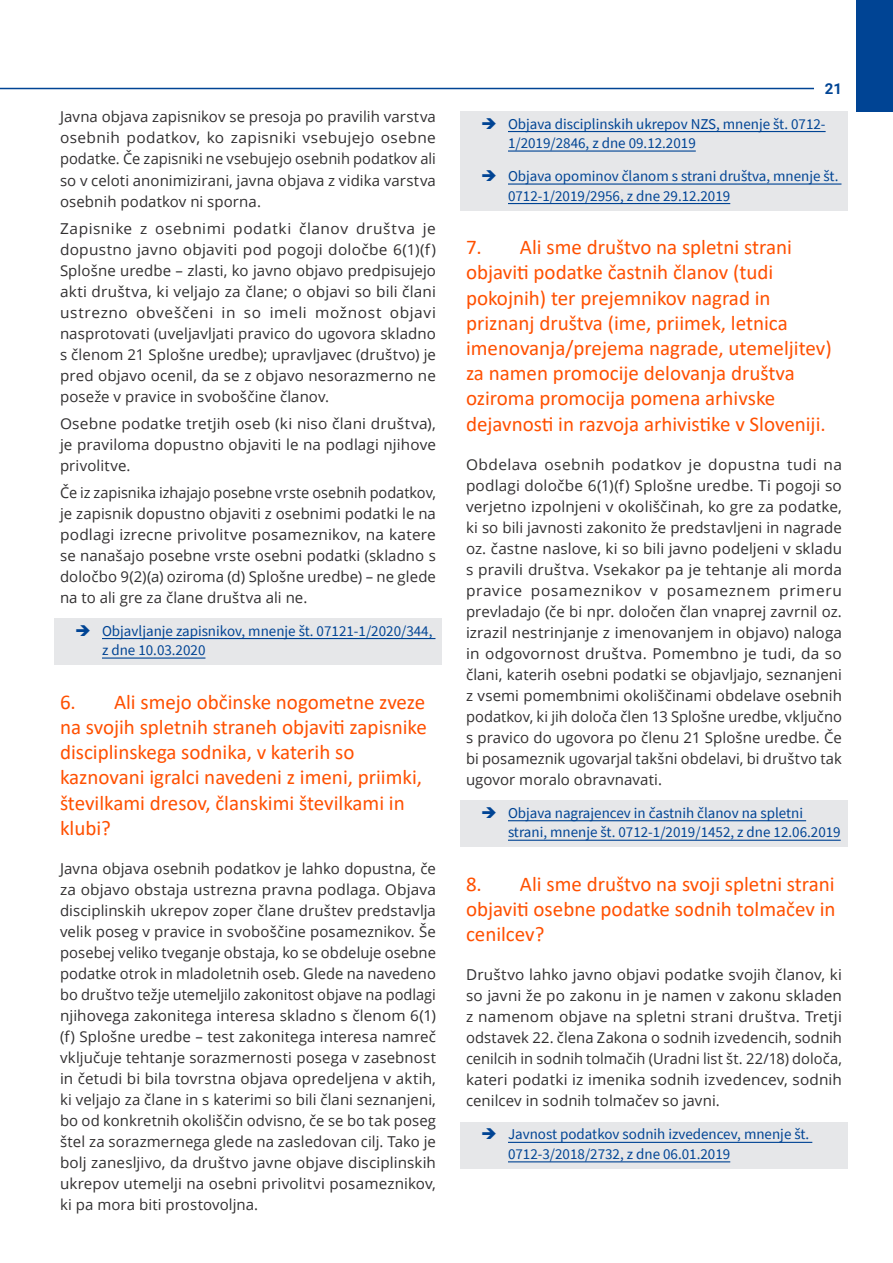
<style>
.page{position:relative;width:893px;height:1263px;background:#fff}
.page>*{position:absolute;margin:0;border:0;box-sizing:border-box;transform-origin:0 0}
.Naslov3{font:21px/25.2px "Calibri";color:#ff5000}
.tekst{font:15px/21px "Open Sans";letter-spacing:.005em;color:#312f30;text-align:justify}
.t1{font:15px/19.5px "Source Sans Pro";color:#004494}
.t2{font:700 15px "Roboto";color:#004494}
</style>
<div class="page">
<hr style="left:0;top:88px;width:814px;height:1px;background:#004494">
<div style="left:856px;top:0;width:37px;height:111px;background:#004494"></div>
<div style="left:54px;top:618px;width:388px;height:47px;background:#e6e7e9"></div>
<hr style="left:102px;top:638px;width:333px;height:1px;background:#004494">
<hr style="left:102px;top:657px;width:103px;height:2px;background:#004494">
<div style="left:460px;top:111px;width:388px;height:99px;background:#e6e7e9"></div>
<hr style="left:508px;top:131px;width:318px;height:1px;background:#004494">
<hr style="left:508px;top:150px;width:188px;height:2px;background:#004494">
<hr style="left:508px;top:183px;width:333px;height:2px;background:#004494">
<hr style="left:508px;top:203px;width:222px;height:1px;background:#004494">
<div style="left:460px;top:800px;width:388px;height:47px;background:#e6e7e9"></div>
<hr style="left:508px;top:820px;width:298px;height:1px;background:#004494">
<hr style="left:508px;top:840px;width:333px;height:1px;background:#004494">
<div style="left:460px;top:1122px;width:388px;height:46px;background:#e6e7e9"></div>
<hr style="left:508px;top:1142px;width:304px;height:1px;background:#004494">
<hr style="left:508px;top:1161px;width:222px;height:1px;background:#004494">
<p class="tekst" style="left:60px;top:106px;width:377px">Javna objava zapisnikov se presoja po pravilih varstva osebnih podatkov, ko zapisniki vsebujejo osebne podatke. Če zapisniki ne vsebujejo osebnih podatkov ali so v celoti anonimizirani, javna objava z vidika varstva osebnih podatkov ni sporna.</p>
<p class="tekst" style="left:60px;top:217px;width:377px">Zapisnike z osebnimi podatki članov društva je dopustno javno objaviti pod pogoji določbe 6(1)(f)<br>Splošne uredbe – zlasti, ko javno objavo predpisujejo akti društva, ki veljajo za člane; o objavi so bili člani ustrezno obveščeni in so imeli možnost objavi nasprotovati (uveljavljati pravico do ugovora skladno s členom 21 Splošne uredbe); upravljavec (društvo) je pred objavo ocenil, da se z objavo nesorazmerno ne poseže v pravice in svoboščine članov.</p>
<p class="tekst" style="left:60px;top:412px;width:377px">Osebne podatke tretjih oseb (ki niso člani društva), je praviloma dopustno objaviti le na podlagi njihove privolitve.</p>
<p class="tekst" style="left:60px;top:481px;width:377px">Če iz zapisnika izhajajo posebne vrste osebnih podatkov, je zapisnik dopustno objaviti z osebnimi podatki le na podlagi izrecne privolitve posameznikov, na katere se nanašajo posebne vrste osebni podatki (skladno s določbo 9(2)(a) oziroma (d) Splošne uredbe) – ne glede na to ali gre za člane društva ali ne.</p>
<p class="t1" style="left:102px;top:621px;width:332px">Objavljanje zapisnikov, mnenje št. 07121-1/2020/344, z dne 10.03.2020</p>
<p class="Naslov3" style="left:60px;top:689px;width:368px">6. Ali smejo občinske nogometne zveze na svojih spletnih straneh objaviti zapisnike disciplinskega sodnika, v katerih so kaznovani igralci navedeni z imeni, priimki, številkami dresov, članskimi številkami in klubi?</p>
<p class="tekst" style="left:60px;top:857px;width:377px">Javna objava osebnih podatkov je lahko dopustna, če za objavo obstaja ustrezna pravna podlaga. Objava disciplinskih ukrepov zoper člane društev predstavlja velik poseg v pravice in svoboščine posameznikov. Še posebej veliko tveganje obstaja, ko se obdeluje osebne podatke otrok in mladoletnih oseb. Glede na navedeno bo društvo težje utemeljilo zakonitost objave na podlagi njihovega zakonitega interesa skladno s členom 6(1) (f) Splošne uredbe – test zakonitega interesa namreč vključuje tehtanje sorazmernosti posega v zasebnost in četudi bi bila tovrstna objava opredeljena v aktih, ki veljajo za člane in s katerimi so bili člani seznanjeni, bo od konkretnih okoliščin odvisno, če se bo tak poseg štel za sorazmernega glede na zasledovan cilj. Tako je bolj zanesljivo, da društvo javne objave disciplinskih ukrepov utemelji na osebni privolitvi posameznikov, ki pa mora biti prostovoljna.</p>
<p class="t2" style="left:825px;top:78px;width:19px">21</p>
<p class="t1" style="left:508px;top:114px;width:319px">Objava disciplinskih ukrepov NZS, mnenje št. 0712-<br>1/2019/2846, z dne 09.12.2019</p>
<p class="t1" style="left:508px;top:166px;width:332px">Objava opominov članom s strani društva, mnenje št.<br>0712-1/2019/2956, z dne 29.12.2019</p>
<p class="Naslov3" style="left:466px;top:234px;width:367px">7. Ali sme društvo na spletni strani objaviti podatke častnih članov (tudi pokojnih) ter prejemnikov nagrad in priznanj društva (ime, priimek, letnica imenovanja/prejema nagrade, utemeljitev) za namen promocije delovanja društva oziroma promocija pomena arhivske dejavnosti in razvoja arhivistike v Sloveniji.</p>
<p class="tekst" style="left:466px;top:453px;width:377px">Obdelava osebnih podatkov je dopustna tudi na podlagi določbe 6(1)(f) Splošne uredbe. Ti pogoji so verjetno izpolnjeni v okoliščinah, ko gre za podatke, ki so bili javnosti zakonito že predstavljeni in nagrade oz. častne naslove, ki so bili javno podeljeni v skladu s pravili društva. Vsekakor pa je tehtanje ali morda pravice posameznikov v posameznem primeru prevladajo (če bi npr. določen član vnaprej zavrnil oz. izrazil nestrinjanje z imenovanjem in objavo) naloga in odgovornost društva. Pomembno je tudi, da so člani, katerih osebni podatki se objavljajo, seznanjeni z vsemi pomembnimi okoliščinami obdelave osebnih podatkov, ki jih določa člen 13 Splošne uredbe, vključno s pravico do ugovora po členu 21 Splošne uredbe. Če bi posameznik ugovarjal takšni obdelavi, bi društvo tak ugovor moralo obravnavati.</p>
<p class="t1" style="left:508px;top:803px;width:334px">Objava nagrajencev in častnih članov na spletni strani, mnenje št. 0712-1/2019/1452, z dne 12.06.2019</p>
<p class="Naslov3" style="left:466px;top:871px;width:371px;text-align:justify">8. Ali sme društvo na svoji spletni strani objaviti osebne podatke sodnih tolmačev in cenilcev?</p>
<p class="tekst" style="left:466px;top:964px;width:377px">Društvo lahko javno objavi podatke svojih članov, ki so javni že po zakonu in je namen v zakonu skladen z namenom objave na spletni strani društva. Tretji odstavek 22. člena Zakona o sodnih izvedencih, sodnih cenilcih in sodnih tolmačih (Uradni list št. 22/18) določa, kateri podatki iz imenika sodnih izvedencev, sodnih cenilcev in sodnih tolmačev so javni.</p>
<p class="t1" style="left:508px;top:1124px;width:303px">Javnost podatkov sodnih izvedencev, mnenje št.<br>0712-3/2018/2732, z dne 06.01.2019</p>
</div>
